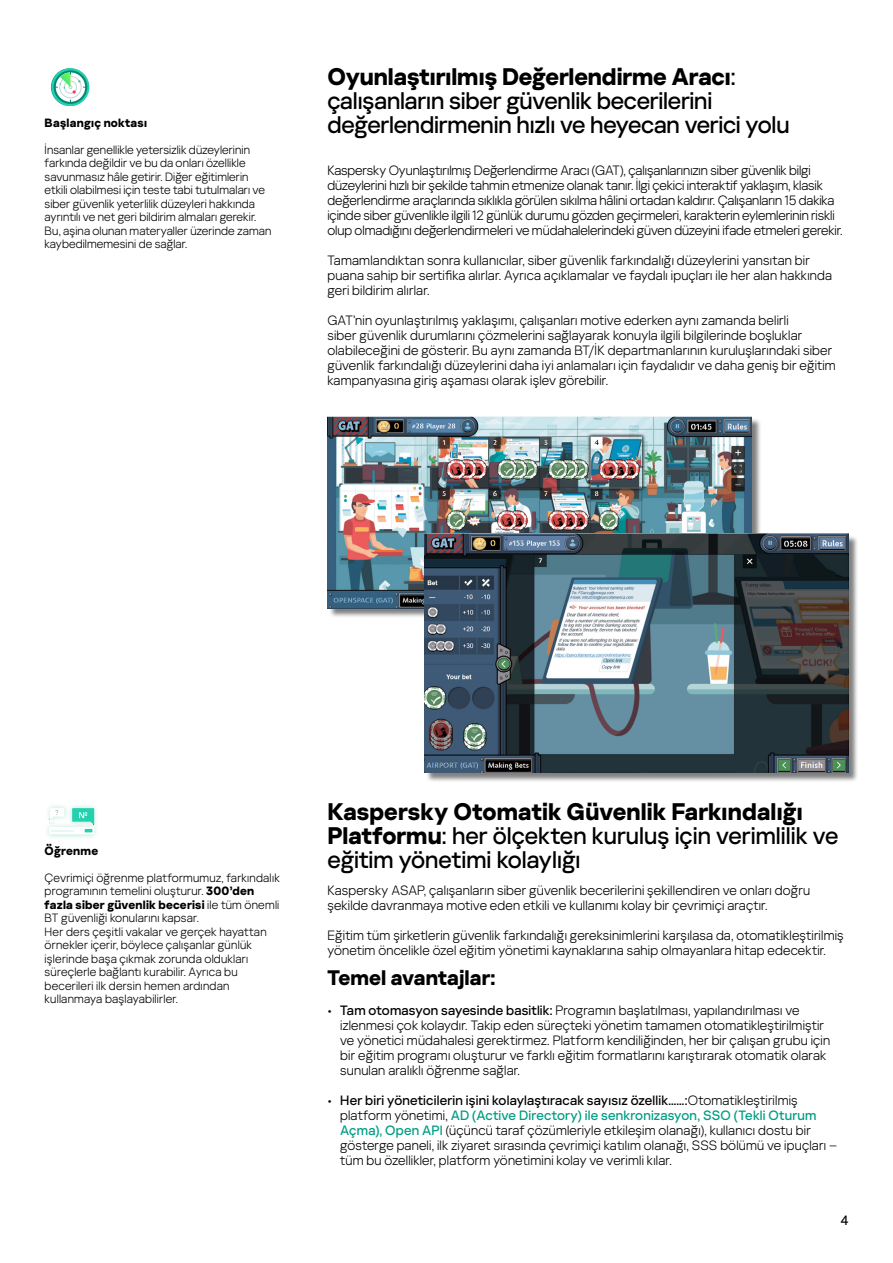
<style>
.page{position:relative;width:893px;height:1263px;background:#fff}
.page>*{position:absolute;margin:0;border:0;box-sizing:border-box;transform-origin:0 0}
.t1{font:500 24px/24px "Kaspersky Sans Display";letter-spacing:-.005em;color:#000}
.t2{font:700 21px "Kaspersky Sans Display";letter-spacing:.005em;color:#000}
.t3{font:300 13.5px/15px "Kaspersky Sans Display";letter-spacing:.01em;color:#000}
.t4{font:500 13.5px "Kaspersky Sans Display";color:#000}
.t5{font:300 12px/13.5px "Kaspersky Sans Display";letter-spacing:.01em;color:#000}
.t6{font:700 12px "Kaspersky Sans Display";letter-spacing:.02em;color:#000}
.s1{font-weight:700}
.s2{font-weight:500}
.s3{font-weight:500;color:#009d84}
</style>
<div class="page">
<svg style="left:51px;top:68px;width:38px;height:38px"></svg>
<svg style="left:52px;top:68px;width:37px;height:38px"></svg>
<svg style="left:54px;top:70px;width:33px;height:34px"></svg>
<svg style="left:56px;top:72px;width:29px;height:30px"></svg>
<div style="left:60px;top:76px;width:21px;height:22px;border:1px solid #c2d5d5;border-radius:50%"></div>
<svg style="left:55px;top:72px;width:31px;height:22px"></svg>
<img style="left:47px;top:826px;width:49px;height:12px">
<svg style="left:49px;top:827px;width:45px;height:7px"></svg>
<img style="left:71px;top:805px;width:26px;height:26px">
<svg style="left:49px;top:808px;width:45px;height:24px"></svg>
<div style="left:329px;top:418px;width:530px;height:365px;background:#000;opacity:.5"></div>
<img style="left:327px;top:417px;width:425px;height:191px">
<img style="left:424px;top:534px;width:424px;height:238px">
<p class="t6" style="left:45px;top:113px;width:104px">Başlangıç noktası</p>
<p class="t5" style="left:45px;top:142px;width:228px">İnsanlar genellikle yetersizlik düzeylerinin farkında değildir ve bu da onları özellikle savunmasız hâle getirir. Diğer eğitimlerin etkili olabilmesi için teste tabi tutulmaları ve siber güvenlik yeterlilik düzeyleri hakkında ayrıntılı ve net geri bildirim almaları gerekir.<br>Bu, aşina olunan materyaller üzerinde zaman kaybedilmemesini de sağlar.</p>
<h1 class="t1" style="left:327px;top:63px;width:464px"><span class="s1">Oyunlaştırılmış Değerlendirme Aracı</span>: çalışanların siber güvenlik becerilerini değerlendirmenin hızlı ve heyecan verici yolu</h1>
<p class="t3" style="left:327px;top:162px;width:517px">Kaspersky Oyunlaştırılmış Değerlendirme Aracı (GAT), çalışanlarınızın siber güvenlik bilgi düzeylerini hızlı bir şekilde tahmin etmenize olanak tanır. İlgi çekici interaktif yaklaşım, klasik değerlendirme araçlarında sıklıkla görülen sıkılma hâlini ortadan kaldırır. Çalışanların 15 dakika içinde siber güvenlikle ilgili 12 günlük durumu gözden geçirmeleri, karakterin eylemlerinin riskli olup olmadığını değerlendirmeleri ve müdahalelerindeki güven düzeyini ifade etmeleri gerekir.</p>
<p class="t3" style="left:327px;top:252px;width:506px">Tamamlandıktan sonra kullanıcılar, siber güvenlik farkındalığı düzeylerini yansıtan bir puana sahip bir sertifika alırlar. Ayrıca açıklamalar ve faydalı ipuçları ile her alan hakkında geri bildirim alırlar.</p>
<p class="t3" style="left:327px;top:312px;width:510px">GAT’nin oyunlaştırılmış yaklaşımı, çalışanları motive ederken aynı zamanda belirli<br>siber güvenlik durumlarını çözmelerini sağlayarak konuyla ilgili bilgilerinde boşluklar olabileceğini de gösterir. Bu aynı zamanda BT/İK departmanlarının kuruluşlarındaki siber güvenlik farkındalığı düzeylerini daha iyi anlamaları için faydalıdır ve daha geniş bir eğitim kampanyasına giriş aşaması olarak işlev görebilir.</p>
<p class="t6" style="left:45px;top:841px;width:55px">Öğrenme</p>
<p class="t5" style="left:45px;top:870px;width:237px">Çevrimiçi öğrenme platformumuz, farkındalık programının temelini oluşturur. <span class="s1">300’den fazla siber güvenlik becerisi</span> ile tüm önemli BT güvenliği konularını kapsar.<br>Her ders çeşitli vakalar ve gerçek hayattan örnekler içerir, böylece çalışanlar günlük işlerinde başa çıkmak zorunda oldukları süreçlerle bağlantı kurabilir. Ayrıca bu becerileri ilk dersin hemen ardından kullanmaya başlayabilirler.</p>
<h1 class="t1" style="left:327px;top:798px;width:513px"><span class="s1">Kaspersky Otomatik Güvenlik Farkındalığı<br>Platformu</span>: her ölçekten kuruluş için verimlilik ve eğitim yönetimi kolaylığı</h1>
<p class="t3" style="left:327px;top:882px;width:484px">Kaspersky ASAP, çalışanların siber güvenlik becerilerini şekillendiren ve onları doğru şekilde davranmaya motive eden etkili ve kullanımı kolay bir çevrimiçi araçtır.</p>
<p class="t3" style="left:327px;top:927px;width:518px">Eğitim tüm şirketlerin güvenlik farkındalığı gereksinimlerini karşılasa da, otomatikleştirilmiş yönetim öncelikle özel eğitim yönetimi kaynaklarına sahip olmayanlara hitap edecektir.</p>
<h2 class="t2" style="left:327px;top:961px;width:169px">Temel avantajlar:</h2>
<p class="t3" style="left:340px;top:1002px;width:491px;text-indent:-13px"><span class="s2">• Tam otomasyon sayesinde basitlik:</span> Programın başlatılması, yapılandırılması ve izlenmesi çok kolaydır. Takip eden süreçteki yönetim tamamen otomatikleştirilmiştir ve yönetici müdahalesi gerektirmez. Platform kendiliğinden, her bir çalışan grubu için bir eğitim programı oluşturur ve farklı eğitim formatlarını karıştırarak otomatik olarak sunulan aralıklı öğrenme sağlar.</p>
<p class="t3" style="left:340px;top:1092px;width:498px;text-indent:-13px"><span class="s2">• Her biri yöneticilerin işini kolaylaştıracak sayısız özellik……:</span>Otomatikleştirilmiş platform yönetimi, <span class="s3">AD (Active Directory) ile senkronizasyon, SSO (Tekli Oturum Açma), Open API</span> (üçüncü taraf çözümleriyle etkileşim olanağı), kullanıcı dostu bir gösterge paneli, ilk ziyaret sırasında çevrimiçi katılım olanağı, SSS bölümü ve ipuçları – tüm bu özellikler, platform yönetimini kolay ve verimli kılar.</p>
<p class="t4" style="left:841px;top:1211px;width:9px">4</p>
</div>
